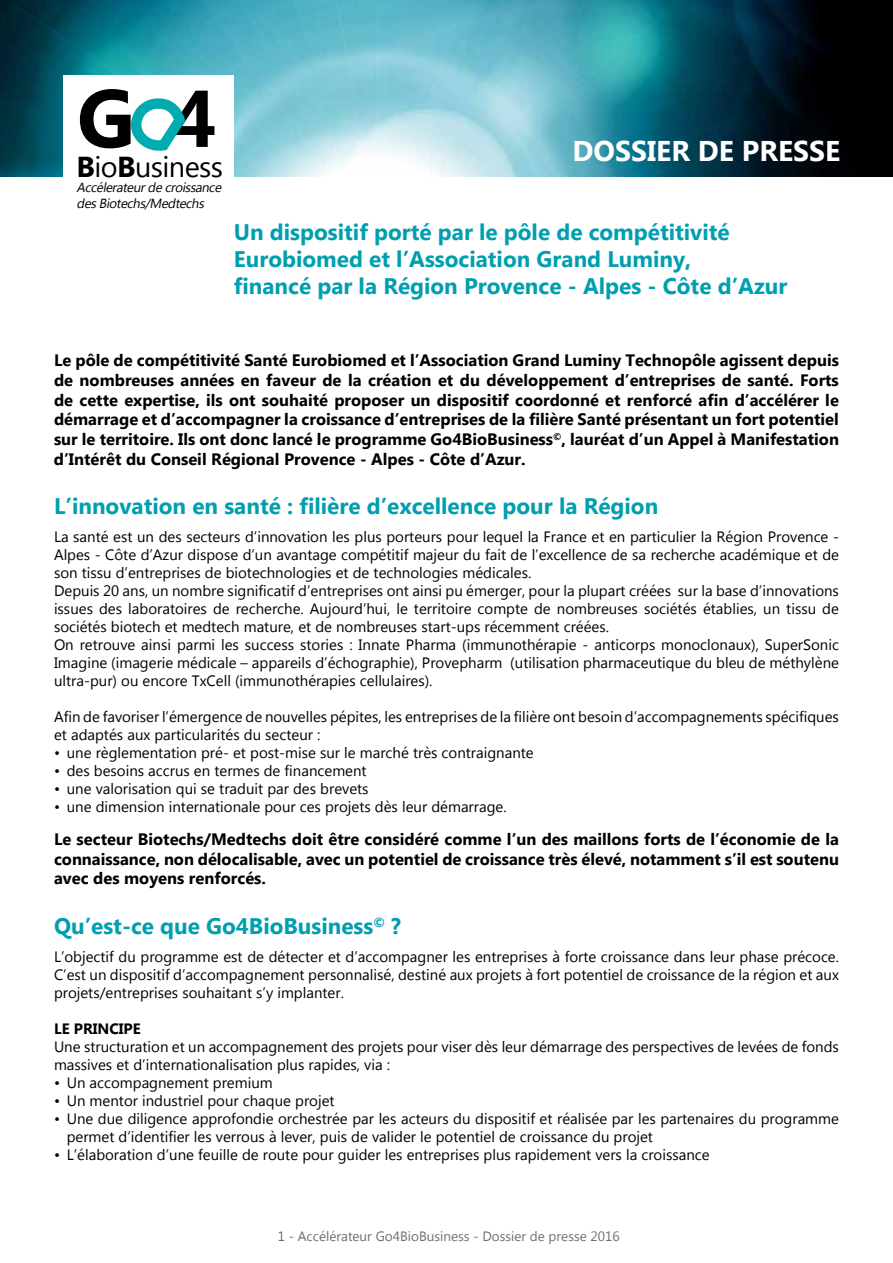
<style>
.page{position:relative;width:893px;height:1263px;background:#fff}
.page>*{position:absolute;margin:0;border:0;box-sizing:border-box;transform-origin:0 0}
.t1{font:700 81.9px "Microsoft New Tai Lue";color:#000}
.t2{font:28.8px "Microsoft New Tai Lue";letter-spacing:-.02em;color:#000}
.t3{font:700 28.5px "Microsoft New Tai Lue";color:#fff}
.t4{font:700 22.5px/27px "Microsoft New Tai Lue";color:#009fb0}
.t5{font:700 16.5px/19.8px "Microsoft New Tai Lue";color:#000;text-align:justify}
.t6{font:15px/18px "Microsoft New Tai Lue";color:#000}
.t7{font:700 15px "Microsoft New Tai Lue";color:#000}
.t8{font:13.5px "Microsoft New Tai Lue";color:#706f6f}
.t9{font:italic 13.2px/15.9px "Microsoft New Tai Lue";color:#000}
.s1{font-size:80.4px}
.s2{font-weight:700}
</style>
<div class="page">
<img style="left:0;top:0;width:893px;height:177px">
<div style="left:64px;top:75px;width:170px;height:148px;background:#fff"></div>
<svg style="left:131px;top:99px;width:55px;height:52px"></svg>
<h1 class="t1" style="left:77px;top:72px;width:141px">G <span class="s1">4</span></h1>
<p class="t9" style="left:77px;top:180px;width:149px">Accélerateurde croissance desBiotechs/Medtechs</p>
<h2 class="t2" style="left:77px;top:150px;width:148px"><span class="s2">B</span>io<span class="s2">B</span>usiness</h2>
<h3 class="t3" style="left:573px;top:134px;width:269px">DOSSIER DE PRESSE</h3>
<h3 class="t4" style="left:234px;top:220px;width:555px">Un dispositif porté par le pôle de compétitivité<br>Eurobiomed et l’Association Grand Luminy,<br>financé par la Région Provence - Alpes - Côte d’Azur</h3>
<p class="t5" style="left:54px;top:352px;width:786px">Le pôle de compétitivité Santé Eurobiomed et l’Association Grand Luminy Technopôle agissent depuis de nombreuses années en faveur de la création et du développement d’entreprises de santé. Forts de cette expertise, ils ont souhaité proposer un dispositif coordonné et renforcé afin d’accélérer le démarrage et d’accompagner la croissance d’entreprises de la filière Santé présentant un fort potentiel sur le territoire. Ils ont donc lancé le programme Go4BioBusiness<sup>©</sup>, lauréat d’un Appel à Manifestation d’Intérêt du Conseil Régional Provence - Alpes - Côte d’Azur.</p>
<h3 class="t4" style="left:54px;top:495px;width:606px">L’innovation en santé : filière d’excellence pour la Région</h3>
<p class="t6" style="left:54px;top:529px;width:786px">La santé est un des secteurs d’innovation les plus porteurs pour lequel la France et en particulier la Région Provence - Alpes - Côte d’Azur dispose d’un avantage compétitif majeur du fait de l’excellence de sa recherche académique et de son tissu d’entreprises de biotechnologies et de technologies médicales.<br>Depuis 20 ans, un nombre significatif d’entreprises ont ainsi pu émerger, pour la plupart créées sur la base d’innovations issues des laboratoires de recherche. Aujourd’hui, le territoire compte de nombreuses sociétés établies, un tissu de sociétés biotech et medtech mature, et de nombreuses start-ups récemment créées.<br>On retrouve ainsi parmi les success stories : Innate Pharma (immunothérapie - anticorps monoclonaux), SuperSonic Imagine (imagerie médicale – appareils d’échographie), Provepharm (utilisation pharmaceutique du bleu de méthylène ultra-pur) ou encore TxCell (immunothérapies cellulaires).</p>
<p class="t6" style="left:54px;top:709px;width:786px">Afin de favoriser l’émergence de nouvelles pépites, les entreprises de la filière ont besoin d’accompagnements spécifiques et adaptés aux particularités du secteur :</p>
<p class="t6" style="left:54px;top:745px;width:481px">• une règlementation pré- et post-mise sur le marché très contraignante</p>
<p class="t6" style="left:54px;top:763px;width:314px">• des besoins accrus en termes de financement</p>
<p class="t6" style="left:54px;top:781px;width:316px">• une valorisation qui se traduit par des brevets</p>
<p class="t6" style="left:54px;top:799px;width:454px">• une dimension internationale pour ces projets dès leur démarrage.</p>
<p class="t5" style="left:54px;top:830px;width:786px">Le secteur Biotechs/Medtechs doit être considéré comme l’un des maillons forts de l’économie de la connaissance, non délocalisable, avec un potentiel de croissance très élevé, notamment s’il est soutenu avec des moyens renforcés.</p>
<h3 class="t4" style="left:54px;top:914px;width:348px">Qu’est-ce que Go4BioBusiness<sup>©</sup> ?</h3>
<p class="t6" style="left:54px;top:949px;width:786px;text-align:justify">L’objectif du programme est de détecter et d’accompagner les entreprises à forte croissance dans leur phase précoce.<br>C’est un dispositif d’accompagnement personnalisé, destiné aux projets à fort potentiel de croissance de la région et aux projets/entreprises souhaitant s’y implanter.</p>
<p class="t7" style="left:54px;top:1020px;width:88px">LE PRINCIPE</p>
<p class="t6" style="left:54px;top:1039px;width:786px">Une structuration et un accompagnement des projets pour viser dès leur démarrage des perspectives de levées de fonds massives et d’internationalisation plus rapides, via :</p>
<p class="t6" style="left:54px;top:1075px;width:220px">• Un accompagnement premium</p>
<p class="t6" style="left:54px;top:1093px;width:282px">• Un mentor industriel pour chaque projet</p>
<p class="t6" style="left:67px;top:1111px;width:774px;text-indent:-13px">• Une due diligence approfondie orchestrée par les acteurs du dispositif et réalisée par les partenaires du programme permet d’identifier les verrous à lever, puis de valider le potentiel de croissance du projet</p>
<p class="t6" style="left:54px;top:1147px;width:657px">• L’élaboration d’une feuille de route pour guider les entreprises plus rapidement vers la croissance</p>
<p class="t8" style="left:278px;top:1228px;width:343px">1 - Accélérateur Go4BioBusiness - Dossier de presse 2016</p>
</div>
